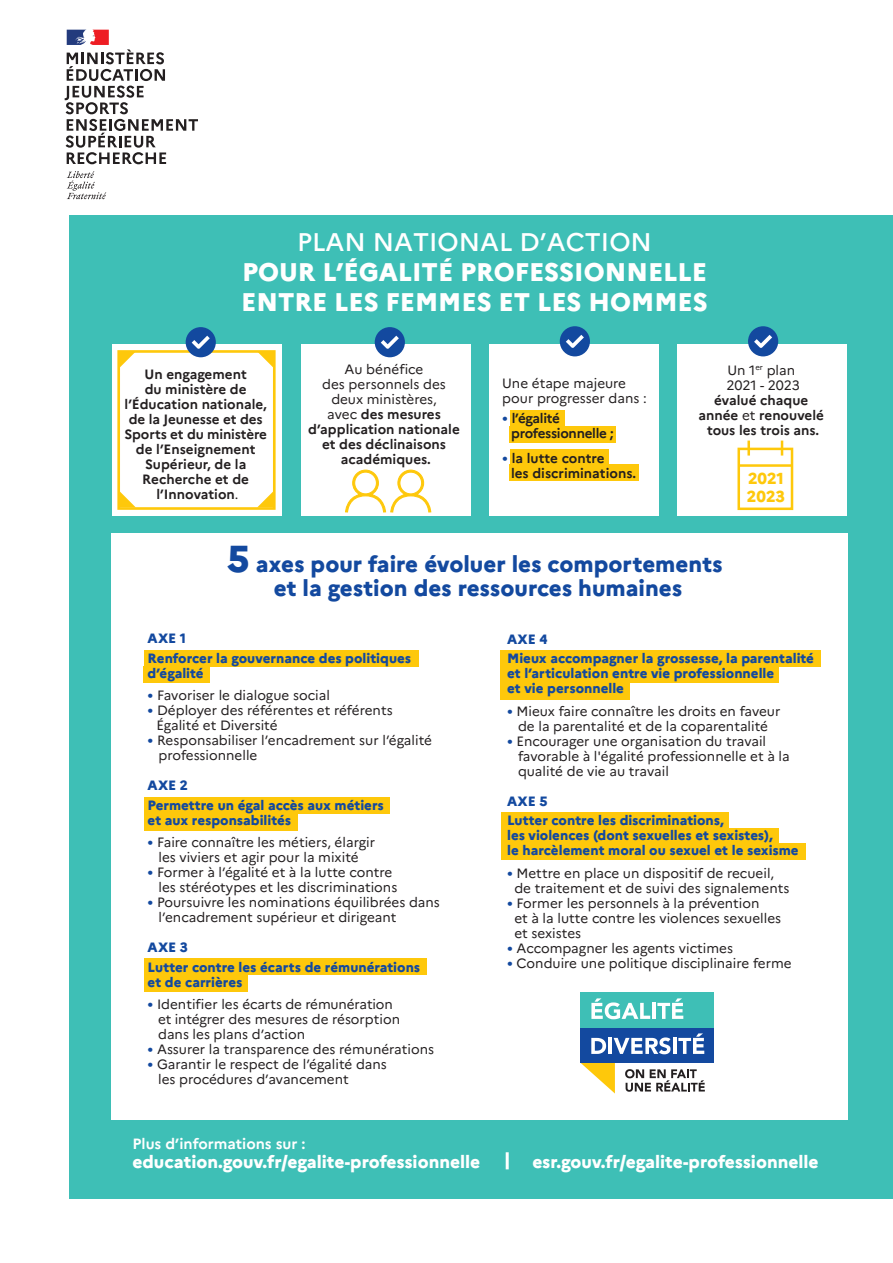
<style>
.page{position:relative;width:893px;height:1263px;background:#fff}
.page>*{position:absolute;margin:0;border:0;box-sizing:border-box;transform-origin:0 0}
.t1{font:800 25.5px/30px "Marianne";color:#fff}
.t2{font:500 25.5px "Marianne";color:#fff}
.t3{font:800 22.5px/24px "Marianne";color:#13499f;text-align:center}
.t4{font:800 17.55px "Marianne";color:#fff}
.t5{font:800 15.9px/18px "Marianne";color:#fec80b}
.t6{font:700 14.85px "Marianne";color:#fff}
.t7{font:13.5px/15px "Marianne";color:#231f20}
.t8{font:800 13.5px/19.5px "Marianne";color:#13499f}
.t9{font:700 13.5px/15px "Marianne";color:#231f20;text-align:center}
.t10{font:700 13.5px/15px "Marianne";letter-spacing:-.02em;color:#231f20}
.s1{font-weight:400}
.s2{font-weight:400;font-size:16.5px;color:#13499f}
.s3{font-size:37.5px}
.s4{font-size:16.5px;color:#13499f}
</style>
<div class="page">
<div style="left:69px;top:216px;width:824px;height:983px;background:#3ebfb6"></div>
<div style="left:489px;top:533px;width:359px;height:586px;background:#fff"></div>
<div style="left:111px;top:533px;width:382px;height:586px;background:#fff"></div>
<svg style="left:581px;top:1063px;width:34px;height:30px"></svg>
<div style="left:581px;top:1028px;width:133px;height:35px;background:#13499f"></div>
<div style="left:581px;top:993px;width:133px;height:35px;background:#3ebfb6"></div>
<svg style="left:591px;top:998px;width:59px;height:21px"></svg>
<hr style="left:652px;top:1003px;width:4px;height:16px;background:#fff">
<svg style="left:657px;top:998px;width:26px;height:21px"></svg>
<svg style="left:591px;top:1038px;width:15px;height:16px"></svg>
<hr style="left:608px;top:1038px;width:4px;height:16px;background:#fff">
<svg style="left:614px;top:1037px;width:56px;height:17px"></svg>
<hr style="left:673px;top:1038px;width:4px;height:16px;background:#fff">
<svg style="left:678px;top:1033px;width:26px;height:21px"></svg>
<svg style="left:625px;top:1069px;width:80px;height:23px"></svg>
<svg style="left:67px;top:171px;width:39px;height:28px"></svg>
<svg style="left:65px;top:30px;width:133px;height:134px"></svg>
<div style="left:500px;top:650px;width:321px;height:16px;background:#fec80b"></div>
<div style="left:500px;top:666px;width:279px;height:17px;background:#fec80b"></div>
<div style="left:500px;top:683px;width:130px;height:17px;background:#fec80b"></div>
<div style="left:501px;top:812px;width:228px;height:17px;background:#fec80b"></div>
<div style="left:501px;top:828px;width:277px;height:17px;background:#fec80b"></div>
<div style="left:501px;top:843px;width:305px;height:17px;background:#fec80b"></div>
<div style="left:144px;top:650px;width:274px;height:16px;background:#fec80b"></div>
<div style="left:144px;top:666px;width:66px;height:17px;background:#fec80b"></div>
<div style="left:144px;top:797px;width:245px;height:17px;background:#fec80b"></div>
<div style="left:144px;top:814px;width:153px;height:16px;background:#fec80b"></div>
<div style="left:144px;top:958px;width:282px;height:17px;background:#fec80b"></div>
<div style="left:144px;top:975px;width:104px;height:17px;background:#fec80b"></div>
<div style="left:301px;top:344px;width:170px;height:172px;background:#fff"></div>
<div style="left:375px;top:327px;width:30px;height:30px;background:#13499f;border-radius:50%"></div>
<svg style="left:381px;top:336px;width:18px;height:13px"></svg>
<div style="left:677px;top:344px;width:170px;height:172px;background:#fff"></div>
<div style="left:748px;top:326px;width:30px;height:30px;background:#13499f;border-radius:50%"></div>
<svg style="left:754px;top:335px;width:18px;height:13px"></svg>
<div style="left:112px;top:344px;width:169px;height:172px;background:#fff"></div>
<div style="left:489px;top:344px;width:170px;height:172px;background:#fff"></div>
<div style="left:560px;top:326px;width:30px;height:30px;background:#13499f;border-radius:50%"></div>
<svg style="left:566px;top:335px;width:18px;height:13px"></svg>
<div style="left:737px;top:448px;width:56px;height:62px;border:3px solid #fec80b"></div>
<hr style="left:739px;top:464px;width:53px;height:3px;background:#fec80b">
<hr style="left:747px;top:441px;width:3px;height:15px;background:#fec80b">
<svg style="left:781px;top:441px;width:2px;height:15px"></svg>
<div style="left:117px;top:350px;width:159px;height:160px;border:3px solid #fec80b"></div>
<svg style="left:119px;top:351px;width:17px;height:18px"></svg>
<svg style="left:257px;top:351px;width:17px;height:18px"></svg>
<svg style="left:119px;top:490px;width:17px;height:17px"></svg>
<svg style="left:257px;top:490px;width:17px;height:17px"></svg>
<div style="left:186px;top:327px;width:30px;height:30px;background:#13499f;border-radius:50%"></div>
<svg style="left:192px;top:336px;width:18px;height:13px"></svg>
<div style="left:510px;top:410px;width:54px;height:17px;background:#fec80b"></div>
<div style="left:510px;top:426px;width:106px;height:17px;background:#fec80b"></div>
<div style="left:510px;top:449px;width:98px;height:17px;background:#fec80b"></div>
<div style="left:510px;top:464px;width:129px;height:17px;background:#fec80b"></div>
<svg style="left:345px;top:469px;width:87px;height:44px"></svg>
<hr style="left:506px;top:1152px;width:3px;height:17px;background:#fff">
<h1 class="t2" style="left:297px;top:227px;width:356px">PLAN NATIONAL D’ACTION</h1>
<h1 class="t1" style="left:241px;top:257px;width:468px">POUR L’ÉGALITÉ PROFESSIONNELLE<br>ENTRE LES FEMMES ET LES HOMMES</h1>
<p class="t9" style="left:124px;top:366px;width:144px">Un engagement<br>du ministère de l’Éducation nationale, de la Jeunesse et des<br>Sports et du ministère de l’Enseignement<br>Supérieur, de la<br>Recherche et de l’Innovation<span class="s1">.</span></p>
<p class="t9" style="left:308px;top:361px;width:153px"><span class="s1">Au bénéfice<br>des personnels des deux ministères,<br>avec</span> des mesures d’application nationale et des déclinaisons académiques.</p>
<p class="t7" style="left:726px;top:362px;width:75px">Un 1<sup>er</sup> plan<br>2021 - 2023</p>
<p class="t7" style="left:502px;top:376px;width:146px">Une étape majeure pour progresser dans :</p>
<p class="t10" style="left:511px;top:411px;width:104px;text-indent:-9px"><span class="s2">•</span> l’égalité professionnelle ;</p>
<p class="t9" style="left:511px;top:451px;width:126px;text-align:left;text-indent:-9px"><span class="s2">•</span> la lutte contre<br>les discriminations.</p>
<p class="t9" style="left:699px;top:392px;width:127px">évalué chaque année <span class="s1">et</span> renouvelé tous les trois ans.</p>
<p class="t5" style="left:747px;top:470px;width:40px">2021<br>2023</p>
<h2 class="t3" style="left:227px;top:552px;width:497px"><span class="s3">5</span> axes pour faire évoluer les comportements et la gestion des ressources humaines</h2>
<p class="t8" style="left:507px;top:629px;width:308px">AXE 4<br>Mieux accompagner la grossesse, la parentalité</p>
<p class="t8" style="left:507px;top:666px;width:269px;line-height:15px">et l’articulation entre vie professionnelle et vie personnelle</p>
<p class="t7" style="left:507px;top:703px;width:275px;text-align:center"><span class="s4">•</span> Mieux faire connaître les droits en faveur de la parentalité et de la coparentalité</p>
<p class="t7" style="left:518px;top:733px;width:273px;text-indent:-11px"><span class="s4">•</span> Encourager une organisation du travail favorable à l'égalité professionnelle et à la qualité de vie au travail</p>
<p class="t8" style="left:507px;top:791px;width:218px">AXE 5<br>Lutter contre les discriminations,</p>
<p class="t8" style="left:507px;top:828px;width:293px;line-height:15px">les violences (dont sexuelles et sexistes),<br>le harcèlement moral ou sexuel et le sexisme</p>
<p class="t7" style="left:514px;top:865px;width:277px;text-indent:-7px"><span class="s4">•</span> Mettre en place un dispositif de recueil, de traitement et de suivi des signalements</p>
<p class="t7" style="left:514px;top:895px;width:268px;text-indent:-7px"><span class="s4">•</span> Former les personnels à la prévention<br>et à la lutte contre les violences sexuelles et sexistes</p>
<p class="t7" style="left:507px;top:940px;width:227px"><span class="s4">•</span> Accompagner les agents victimes</p>
<p class="t7" style="left:507px;top:955px;width:286px"><span class="s4">•</span> Conduire une politique disciplinaire ferme</p>
<p class="t8" style="left:148px;top:628px;width:265px">AXE 1<br>Renforcer la gouvernance des politiques</p>
<p class="t8" style="left:148px;top:663px;width:58px">d’égalité</p>
<p class="t7" style="left:148px;top:688px;width:184px"><span class="s4">•</span> Favoriser le dialogue social</p>
<p class="t7" style="left:156px;top:703px;width:238px;text-indent:-9px"><span class="s4">•</span> Déployer des référentes et référents<br>Égalité et Diversité</p>
<p class="t7" style="left:159px;top:733px;width:275px;text-indent:-11px"><span class="s4">•</span> Responsabiliser l’encadrement sur l’égalité professionnelle</p>
<p class="t8" style="left:148px;top:775px;width:238px">AXE 2<br>Permettre un égal accès aux métiers</p>
<p class="t8" style="left:148px;top:810px;width:145px">et aux responsabilités</p>
<p class="t7" style="left:148px;top:835px;width:229px;text-align:center"><span class="s4">•</span> Faire connaître les métiers, élargir les viviers et agir pour la mixité</p>
<p class="t7" style="left:159px;top:865px;width:240px;text-indent:-11px"><span class="s4">•</span> Former à l’égalité et à la lutte contre les stéréotypes et les discriminations</p>
<p class="t7" style="left:159px;top:895px;width:283px;text-indent:-11px"><span class="s4">•</span> Poursuivre les nominations équilibrées dans l’encadrement supérieur et dirigeant</p>
<p class="t8" style="left:148px;top:937px;width:274px">AXE 3<br>Lutter contre les écarts de rémunérations</p>
<p class="t8" style="left:148px;top:972px;width:96px">et de carrières</p>
<p class="t7" style="left:158px;top:997px;width:243px;text-indent:-11px"><span class="s4">•</span> Identifier les écarts de rémunération et intégrer des mesures de résorption dans les plans d’action</p>
<p class="t7" style="left:148px;top:1042px;width:288px"><span class="s4">•</span> Assurer la transparence des rémunérations</p>
<p class="t7" style="left:158px;top:1057px;width:230px;text-indent:-11px"><span class="s4">•</span> Garantir le respect de l’égalité dans les procédures d’avancement</p>
<p class="t6" style="left:133px;top:1134px;width:175px">Plus d’informations sur :</p>
<p class="t4" style="left:133px;top:1151px;width:349px">education.gouv.fr/egalite-professionnelle</p>
<p class="t4" style="left:532px;top:1151px;width:288px">esr.gouv.fr/egalite-professionnelle</p>
</div>
